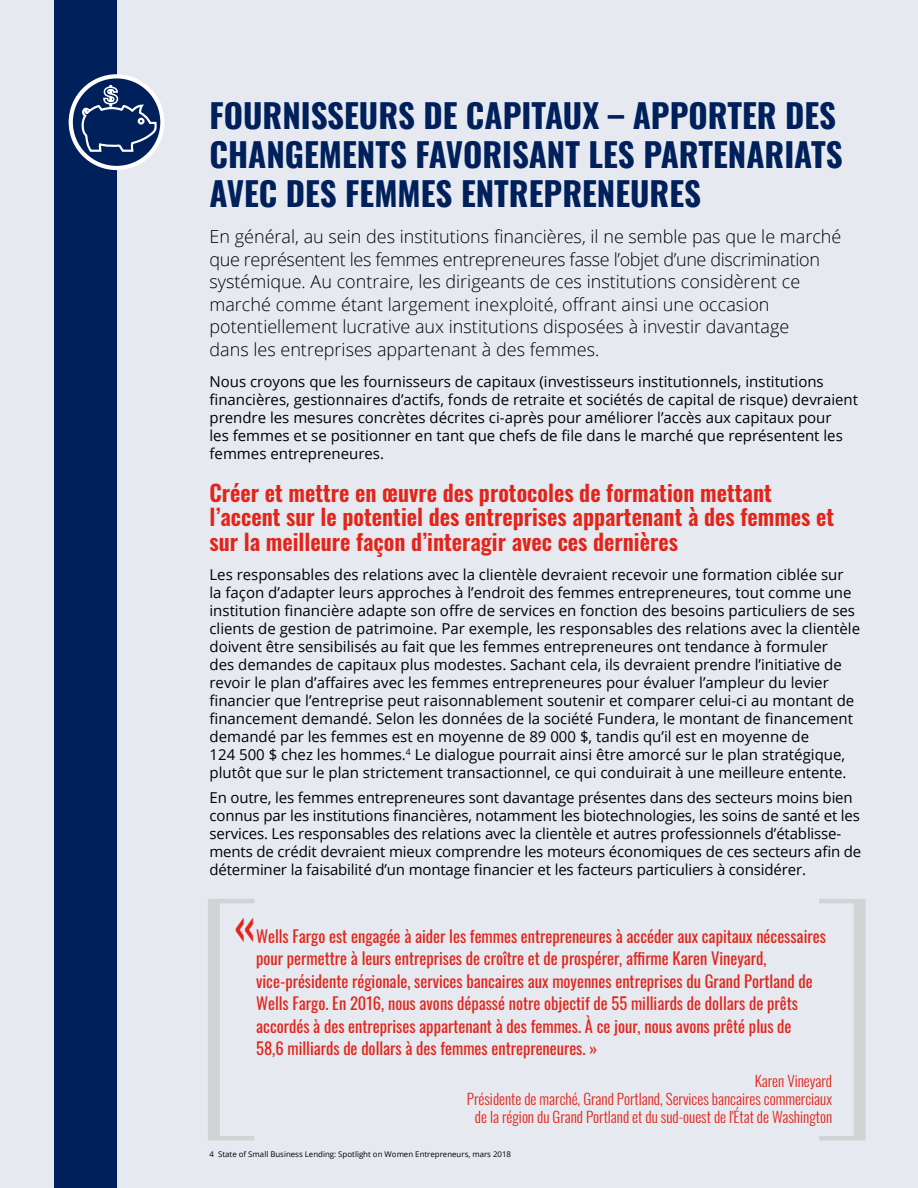
<style>
.page{position:relative;width:918px;height:1188px;background:#e6e9ef}
.page>*{position:absolute;margin:0;border:0;box-sizing:border-box;transform-origin:0 0}
.t1{font:48px "Oswald";color:#e1251b}
.t2{font:700 33px/39px "Oswald";color:#00205c}
.t3{font:600 22.5px/24.8px "Oswald";color:#e1251b}
.t4{font:300 18px/22.5px "Open Sans";color:#000}
.t5{font:16.5px/22.5px "Oswald";color:#e1251b}
.t6{font:15px/18px "Open Sans";color:#000}
.t7{font:300 15px/18px "Oswald";color:#e1251b;text-align:right}
.t8{font:7.8px "Open Sans";color:#000}
</style>
<div class="page">
<div style="left:55px;top:0;width:62px;height:1188px;background:#00205c"></div>
<svg style="left:71px;top:76px;width:91px;height:92px"></svg>
<svg style="left:80px;top:84px;width:78px;height:69px"></svg>
<div style="left:69px;top:74px;width:96px;height:96px;border:4px solid #fff;border-radius:50%"></div>
<div style="left:208px;top:899px;width:49px;height:242px;border:4px solid #d1d3d4"></div>
<div style="left:211px;top:903px;width:9px;height:234px;background:#d1d3d4"></div>
<div style="left:817px;top:899px;width:49px;height:242px;border:4px solid #d1d3d4"></div>
<div style="left:854px;top:903px;width:9px;height:234px;background:#d1d3d4"></div>
<h2 class="t2" style="left:210px;top:98px;width:635px">FOURNISSEURS DE CAPITAUX – APPORTER DES<br>CHANGEMENTS FAVORISANT LES PARTENARIATS<br>AVEC DES FEMMES ENTREPRENEURES</h2>
<p class="t4" style="left:210px;top:225px;width:633px">En général, au sein des institutions financières, il ne semble pas que le marché que représentent les femmes entrepreneures fasse l’objet d’une discrimination systémique. Au contraire, les dirigeants de ces institutions considèrent ce marché comme étant largement inexploité, offrant ainsi une occasion potentiellement lucrative aux institutions disposées à investir davantage<br>dans les entreprises appartenant à des femmes.</p>
<p class="t6" style="left:210px;top:372px;width:650px">Nous croyons que les fournisseurs de capitaux (investisseurs institutionnels, institutions financières, gestionnaires d’actifs, fonds de retraite et sociétés de capital de risque) devraient prendre les mesures concrètes décrites ci-après pour améliorer l’accès aux capitaux pour<br>les femmes et se positionner en tant que chefs de file dans le marché que représentent les femmes entrepreneures.</p>
<h3 class="t3" style="left:210px;top:481px;width:626px">Créer et mettre en œuvre des protocoles de formation mettant l’accent sur le potentiel des entreprises appartenant à des femmes et sur la meilleure façon d’interagir avec ces dernières</h3>
<p class="t6" style="left:210px;top:565px;width:652px">Les responsables des relations avec la clientèle devraient recevoir une formation ciblée sur<br>la façon d’adapter leurs approches à l’endroit des femmes entrepreneures, tout comme une institution financière adapte son offre de services en fonction des besoins particuliers de ses clients de gestion de patrimoine. Par exemple, les responsables des relations avec la clientèle doivent être sensibilisés au fait que les femmes entrepreneures ont tendance à formuler<br>des demandes de capitaux plus modestes. Sachant cela, ils devraient prendre l’initiative de revoir le plan d’affaires avec les femmes entrepreneures pour évaluer l’ampleur du levier financier que l’entreprise peut raisonnablement soutenir et comparer celui-ci au montant de financement demandé. Selon les données de la société Fundera, le montant de financement demandé par les femmes est en moyenne de 89 000 $, tandis qu’il est en moyenne de<br>124 500 $ chez les hommes.<sup>4</sup> Le dialogue pourrait ainsi être amorcé sur le plan stratégique, plutôt que sur le plan strictement transactionnel, ce qui conduirait à une meilleure entente.</p>
<p class="t6" style="left:210px;top:788px;width:653px">En outre, les femmes entrepreneures sont davantage présentes dans des secteurs moins bien connus par les institutions financières, notamment les biotechnologies, les soins de santé et les services. Les responsables des relations avec la clientèle et autres professionnels d’établisse&shy;ments de crédit devraient mieux comprendre les moteurs économiques de ces secteurs afin de déterminer la faisabilité d’un montage financier et les facteurs particuliers à considérer.</p>
<h1 class="t1" style="left:234px;top:882px;width:23px">«</h1>
<p class="t5" style="left:256px;top:923px;width:571px">Wells Fargo est engagée à aider les femmes entrepreneures à accéder aux capitaux nécessaires pour permettre à leurs entreprises de croître et de prospérer, affirme Karen Vineyard, vice-présidente régionale, services bancaires aux moyennes entreprises du Grand Portland de Wells Fargo. En 2016, nous avons dépassé notre objectif de 55 milliards de dollars de prêts accordés à des entreprises appartenant à des femmes. À ce jour, nous avons prêté plus de<br>58,6 milliards de dollars à des femmes entrepreneures. »</p>
<p class="t7" style="left:467px;top:1070px;width:367px">Karen Vineyard<br>Présidente de marché, Grand Portland, Services bancaires commerciaux de la région du Grand Portland et du sud-ouest de l'État de Washington</p>
<p class="t8" style="left:210px;top:1149px;width:303px">4 State of Small Business Lending: Spotlight on Women Entrepreneurs, mars 2018</p>
</div>
